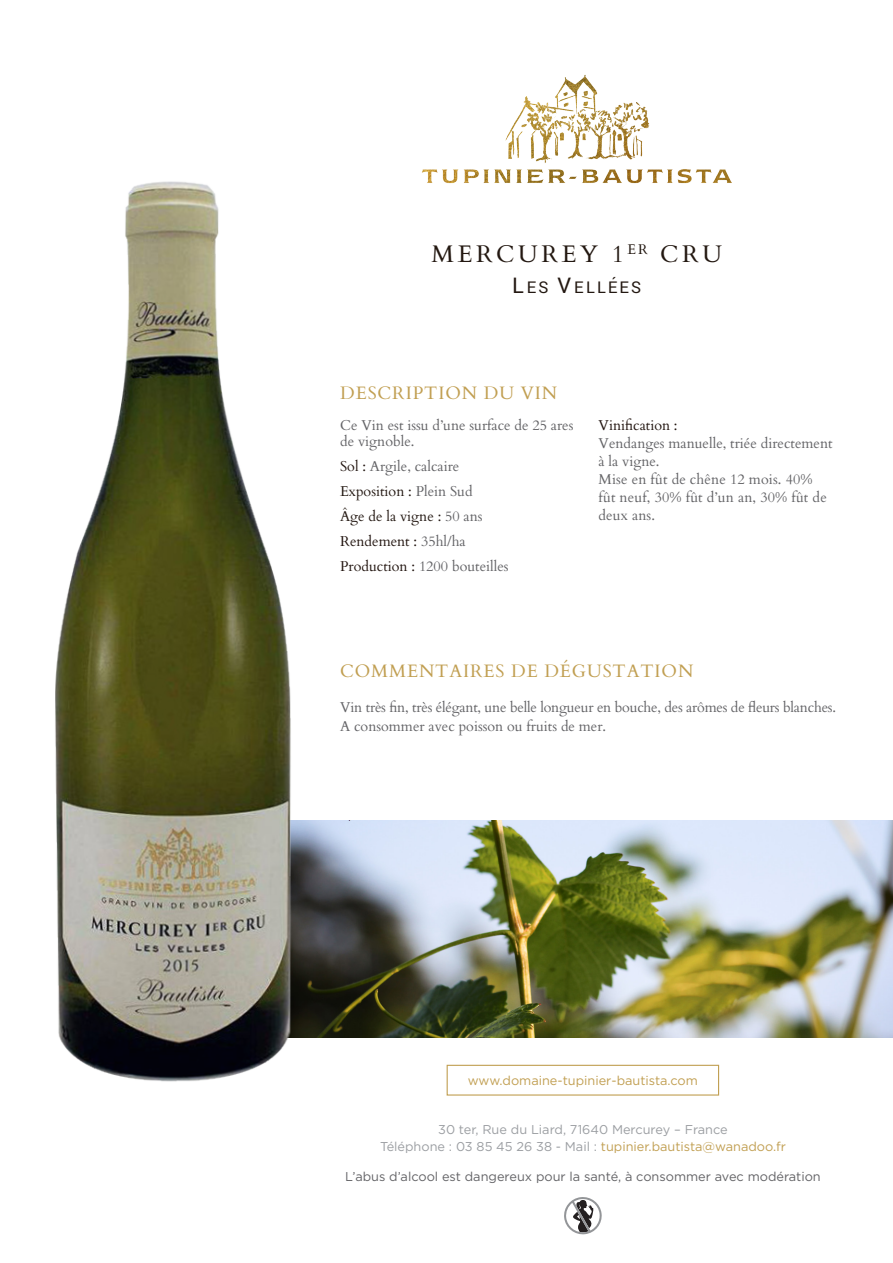
<style>
.page{position:relative;width:893px;height:1263px;background:#fff}
.page>*{position:absolute;margin:0;border:0;box-sizing:border-box;transform-origin:0 0}
.t1{font:24px "Cardo";letter-spacing:.15em;color:#231811}
.t2{font:18px "Cardo";letter-spacing:.05em;color:#c19f52}
.t3{font:18px "Yantramanav";letter-spacing:.125em;color:#231811}
.t4{font:14.25px/18px "Cardo";color:#636366}
.t5{font:14.25px "Cardo";color:#241913}
.t6{font:14.25px "Cardo";color:#221510}
.t7{font:12.75px/17.5px "Gotham";color:#9b9ea2;text-align:center}
.t8{font:12.75px "Gotham";color:#636366}
.t9{font:12.75px "Gotham";color:#c19f52}
.s1{font-size:24px}
.s2{color:#221510}
.s3{color:#636366}
.s4{color:#c19f52}
</style>
<div class="page">
<svg style="left:564px;top:1197px;width:38px;height:38px"></svg>
<div style="left:447px;top:1065px;width:272px;height:30px;border:1px solid #c19f52"></div>
<img style="left:315px;top:820px;width:578px;height:217px">
<img style="left:55px;top:181px;width:260px;height:901px">
<img style="left:422px;top:75px;width:310px;height:108px">
<p class="t1" style="left:431px;top:235px;width:292px">MERCUREY 1<sup>ER</sup> CRU</p>
<p class="t3" style="left:512px;top:277px;width:131px"><span class="s1">L</span>ES <span class="s1">V</span>ELLÉES</p>
<p class="t2" style="left:340px;top:379px;width:219px">DESCRIPTION DU VIN</p>
<p class="t4" style="left:340px;top:416px;width:235px;line-height:16.5px">Ce Vin est issu d’une surface de 25 ares de vignoble.</p>
<p class="t4" style="left:340px;top:457px;width:121px"><span class="s2">Sol :</span> Argile, calcaire</p>
<p class="t5" style="left:340px;top:480px;width:134px">Exposition : <span class="s3">Plein Sud</span></p>
<p class="t5" style="left:340px;top:505px;width:144px">Âge de la vigne : <span class="s3">50 ans</span></p>
<p class="t6" style="left:340px;top:530px;width:127px">Rendement : <span class="s3">35hl/ha</span></p>
<p class="t4" style="left:340px;top:557px;width:170px"><span class="s2">Production :</span> 1200 bouteilles</p>
<p class="t4" style="left:599px;top:415px;width:236px"><span class="s2">Vinification :<br></span>Vendanges manuelle, triée directement à la vigne.<br>Mise en fût de chêne 12 mois. 40% fût neuf, 30% fût d’un an, 30% fût de deux ans.</p>
<p class="t2" style="left:340px;top:657px;width:355px">COMMENTAIRES DE DÉGUSTATION</p>
<p class="t4" style="left:340px;top:696px;width:497px;line-height:19.5px">Vin très fin, très élégant, une belle longueur en bouche, des arômes de fleurs blanches.<br>A consommer avec poisson ou fruits de mer.</p>
<p class="t9" style="left:468px;top:1072px;width:232px">www.domaine-tupinier-bautista.com</p>
<p class="t7" style="left:380px;top:1120px;width:407px">30 ter, Rue du Liard, 71640 Mercurey – France<br>Téléphone : 03 85 45 26 38 - Mail : <span class="s4">tupinier.bautista@wanadoo.fr</span></p>
<p class="t8" style="left:345px;top:1169px;width:477px">L’abus d’alcool est dangereux pour la santé, à consommer avec modération</p>
</div>
